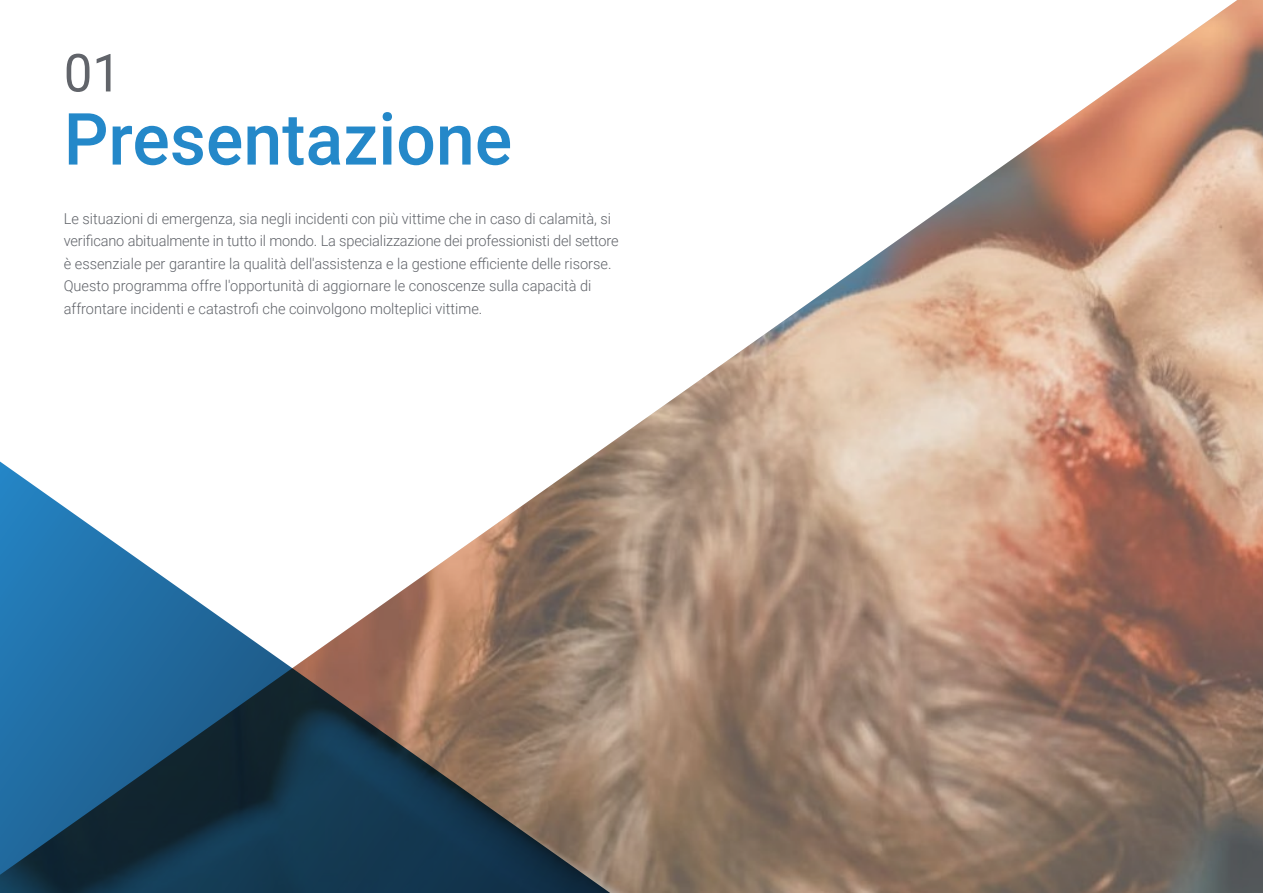
<style>
.page{position:relative;width:1263px;height:893px;background:#fff}
.page>*{position:absolute;margin:0;border:0;box-sizing:border-box;transform-origin:0 0}
.t1{font:500 72px "Roboto";color:#2488c9}
.t2{font:52.5px "Roboto";color:#61646a}
.t3{font:300 15px/22.5px "Roboto";color:#61646a}
</style>
<div class="page">
<img style="left:606px;top:0;width:657px;height:893px">
<svg style="left:0;top:446px;width:640px;height:447px"></svg>
<h2 class="t2" style="left:64px;top:36px;width:59px">01</h2>
<h1 class="t1" style="left:64px;top:89px;width:450px">Presentazione</h1>
<p class="t3" style="left:64px;top:207px;width:556px">Le situazioni di emergenza, sia negli incidenti con più vittime che in caso di calamità, si verificano abitualmente in tutto il mondo. La specializzazione dei professionisti del settore è essenziale per garantire la qualità dell'assistenza e la gestione efficiente delle risorse.<br>Questo programma offre l'opportunità di aggiornare le conoscenze sulla capacità di affrontare incidenti e catastrofi che coinvolgono molteplici vittime.</p>
</div>
